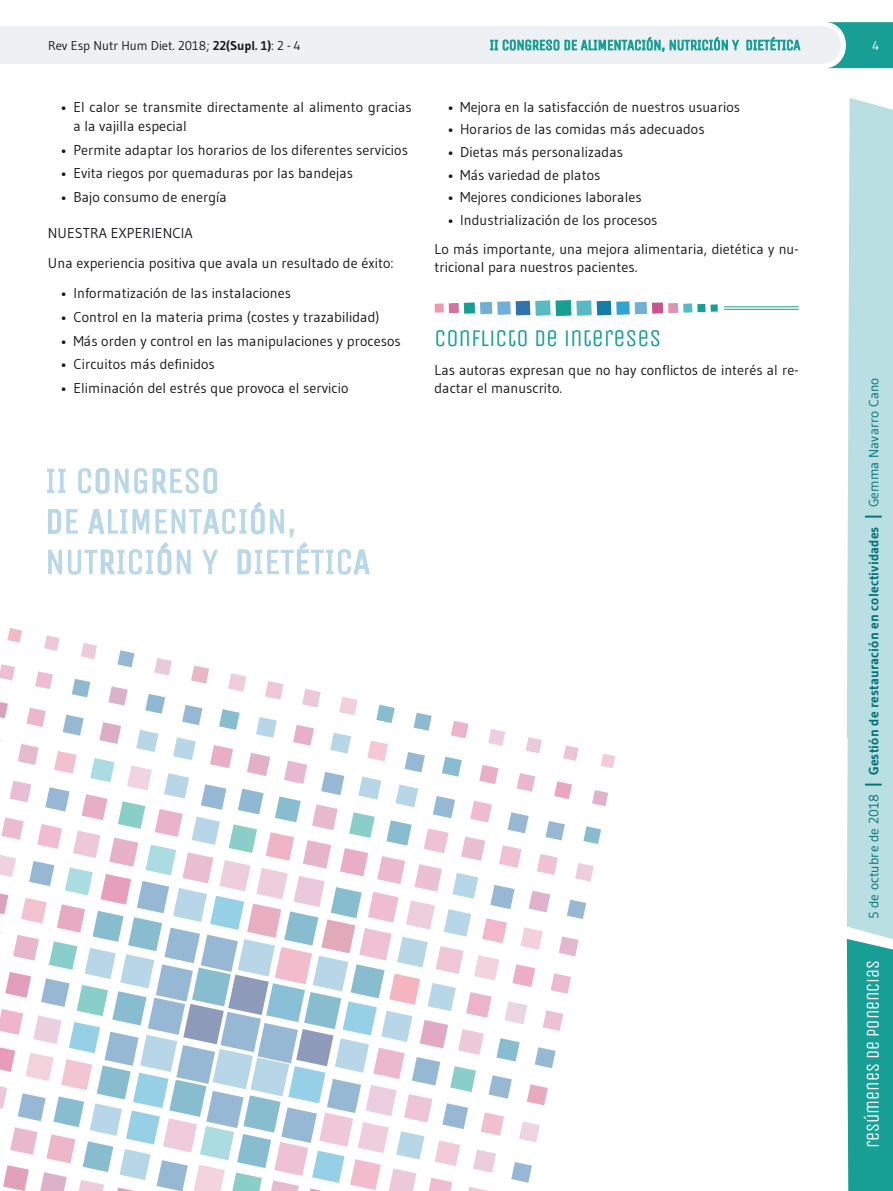
<style>
.page{position:relative;width:893px;height:1191px;background:#fff}
.page>*{position:absolute;margin:0;border:0;box-sizing:border-box;transform-origin:0 0}
.t1{font:24px "Unica One";color:#179f95}
.t2{font:18px "Unica One";color:#fff}
.t3{font:14.25px/29px "Gudea";letter-spacing:.005em;color:#1a171c}
.t4{font:700 13.5px "Gudea";letter-spacing:.01em;color:#007479}
.t5{font:12.75px "Gudea";color:#1a171c}
.t6{font:12.75px "Gudea";color:#fff}
.s1{font-weight:700}
.s2{font-weight:400}
.s3{font-size:16.5px}
</style>
<div class="page">
<svg style="left:0;top:22px;width:893px;height:46px"></svg>
<svg style="left:847px;top:98px;width:46px;height:1093px;background:#99d2d2"></svg>
<div style="left:449px;top:303px;width:10px;height:10px;background:#d4719d"></div>
<div style="left:480px;top:302px;width:12px;height:12px;background:#71b0d4"></div>
<div style="left:635px;top:302px;width:12px;height:12px;background:#71b0d4"></div>
<div style="left:668px;top:303px;width:10px;height:10px;background:#de94b5"></div>
<div style="left:697px;top:304px;width:9px;height:8px;background:#179f95"></div>
<div style="left:435px;top:303px;width:9px;height:10px;background:#ec9aaf"></div>
<div style="left:464px;top:302px;width:11px;height:12px;background:#179f95"></div>
<div style="left:497px;top:301px;width:14px;height:14px;background:#71b0d4"></div>
<svg style="left:516px;top:300px;width:95px;height:16px"></svg>
<div style="left:616px;top:301px;width:14px;height:14px;background:#2ea4d2"></div>
<div style="left:652px;top:302px;width:11px;height:12px;background:#c8558d"></div>
<div style="left:683px;top:303px;width:9px;height:10px;background:#58bbc4"></div>
<div style="left:710px;top:304px;width:8px;height:8px;background:#179f95"></div>
<hr style="left:724px;top:309px;width:75px;height:1px;background:#179f95">
<hr style="left:724px;top:306px;width:75px;height:1px;background:#179f95">
<svg style="left:0;top:628px;width:615px;height:563px"></svg>
<svg style="left:47px;top:468px;width:323px;height:107px"></svg>
<p class="t5" style="left:48px;top:37px;width:254px">Rev Esp Nutr Hum Diet. 2018; <span class="s1">22(Supl. 1)</span>: 2 - 4</p>
<p class="t6" style="left:872px;top:37px;width:8px">4</p>
<p class="t3" style="left:73px;top:97px;width:340px;line-height:19.4px;text-indent:-13px">• El calor se transmite directamente al alimento gracias a la vajilla especial</p>
<p class="t3" style="left:61px;top:135px;width:349px">• Permite adaptar los horarios de los diferentes servicios</p>
<p class="t3" style="left:61px;top:159px;width:294px">• Evita riegos por quemaduras por las bandejas</p>
<p class="t3" style="left:61px;top:182px;width:168px">• Bajo consumo de energía</p>
<p class="t3" style="left:48px;top:218px;width:347px;line-height:30px">NUESTRA EXPERIENCIA<br>Una experiencia positiva que avala un resultado de éxito:</p>
<p class="t3" style="left:61px;top:279px;width:232px">• Informatización de las instalaciones</p>
<p class="t3" style="left:61px;top:302px;width:320px">• Control en la materia prima (costes y trazabilidad)</p>
<p class="t3" style="left:61px;top:326px;width:342px">• Más orden y control en las manipulaciones y procesos</p>
<p class="t3" style="left:61px;top:350px;width:156px">• Circuitos más definidos</p>
<p class="t3" style="left:61px;top:373px;width:289px">• Eliminación del estrés que provoca el servicio</p>
<p class="t3" style="left:447px;top:92px;width:294px">• Mejora en la satisfacción de nuestros usuarios</p>
<p class="t3" style="left:447px;top:115px;width:259px">• Horarios de las comidas más adecuados</p>
<p class="t3" style="left:447px;top:137px;width:177px">• Dietas más personalizadas</p>
<p class="t3" style="left:447px;top:160px;width:155px">• Más variedad de platos</p>
<p class="t3" style="left:447px;top:182px;width:196px">• Mejores condiciones laborales</p>
<p class="t3" style="left:435px;top:205px;width:365px;text-indent:13px">• Industrialización de los procesos<br>Lo más importante, una mejora alimentaria, dietética y nu-</p>
<p class="t3" style="left:435px;top:252px;width:204px">tricional para nuestros pacientes.</p>
<h1 class="t1" style="left:435px;top:324px;width:228px">CONFLICTO DE INTERESES</h1>
<p class="t3" style="left:435px;top:360px;width:365px;line-height:18.3px">Las autoras expresan que no hay conflictos de interés al re&shy;dactar el manuscrito.</p>
<p class="t4" style="left:865px;top:919px;width:543px;rotate:-90deg"><span class="s2">5 de octubre de 2018</span> <span class="s3">|</span> Gestión de restauración en colectividades <span class="s3">|</span> <span class="s2">Gemma Navarro Cano</span></p>
<p class="t2" style="left:862px;top:1148px;width:190px;rotate:-90deg">RESÚMENES DE PONENCIAS</p>
</div>
